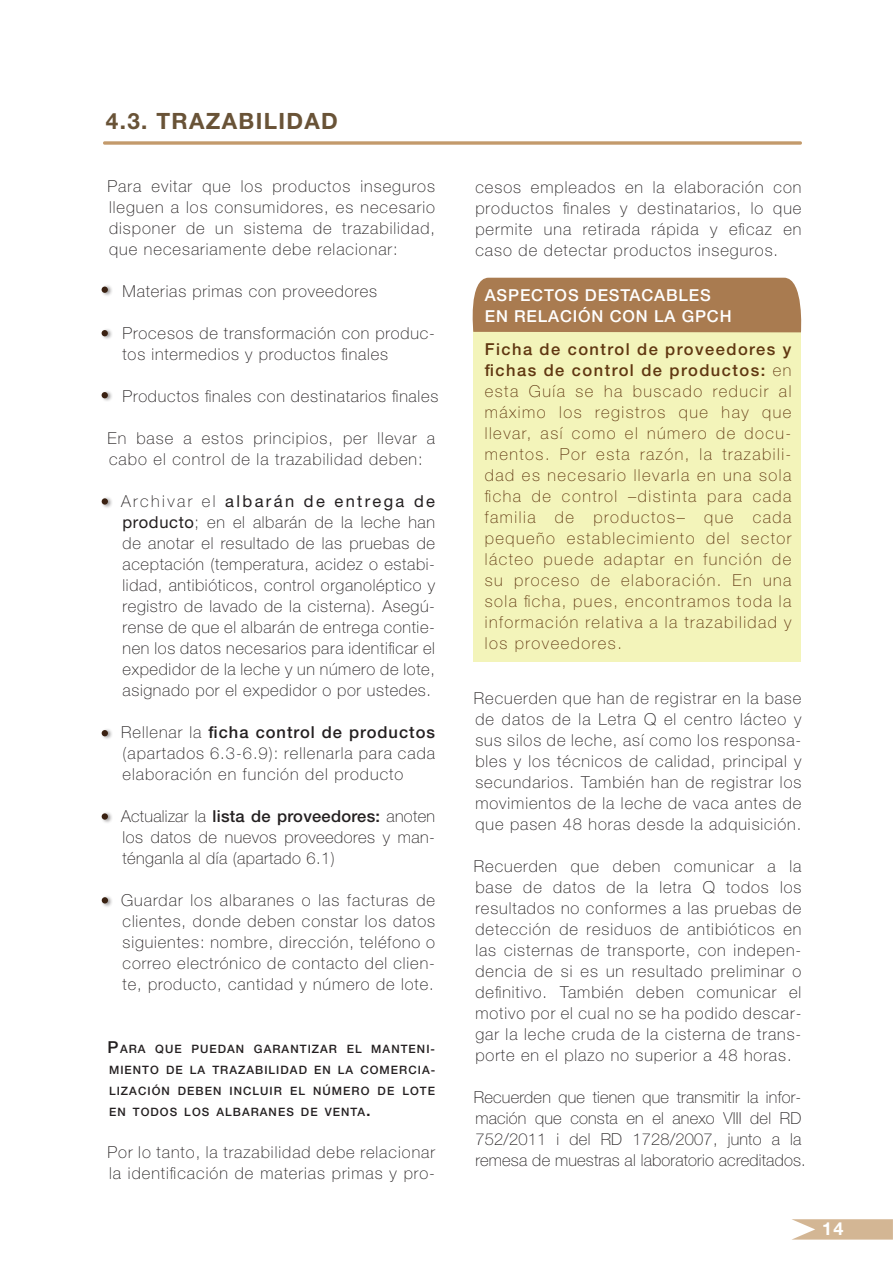
<style>
.page{position:relative;width:893px;height:1263px;background:#fff}
.page>*{position:absolute;margin:0;border:0;box-sizing:border-box;transform-origin:0 0}
.t1{font:700 22.5px "Helvetica Neue LT Std";letter-spacing:.06em;color:#695337}
.t2{font:700 18px "Helvetica Neue LT Std";color:#fff}
.t3{font:100 16.5px/21px "Helvetica Neue LT Std";letter-spacing:.055em;color:#231f20;text-align:justify}
.t4{font:100 16.5px/21px "Helvetica Neue LT Std";letter-spacing:.09em;color:#603711;text-align:justify}
.t5{font:100 16.5px/21px "Helvetica Neue LT Std";letter-spacing:.01em;color:#231f20}
.t6{font:500 16.5px/21px "Helvetica Neue LT Std";letter-spacing:.05em;color:#fff}
.t7{font:500 11.55px/21px "Helvetica Neue LT Std";letter-spacing:.09em;color:#231f20;text-align:justify}
.s1{font-weight:400}
.s2{font-weight:500}
.s3{font-size:16.5px}
</style>
<div class="page">
<div style="left:473px;top:318px;width:328px;height:344px;background:#f3f4ba"></div>
<div style="left:472px;top:278px;width:330px;height:54px;background:#a97b50"></div>
<img style="left:101px;top:285px;width:11px;height:11px">
<svg style="left:102px;top:287px;width:6px;height:6px"></svg>
<img style="left:101px;top:329px;width:11px;height:10px">
<svg style="left:102px;top:330px;width:6px;height:6px"></svg>
<img style="left:101px;top:391px;width:11px;height:10px">
<svg style="left:102px;top:392px;width:6px;height:6px"></svg>
<img style="left:101px;top:497px;width:11px;height:11px">
<div style="left:102px;top:498px;width:6px;height:7px;background:#3a2111;border-radius:50%"></div>
<img style="left:101px;top:729px;width:11px;height:10px">
<svg style="left:102px;top:730px;width:6px;height:6px"></svg>
<svg style="left:103px;top:141px;width:699px;height:4px;background:#cca981"></svg>
<svg style="left:792px;top:1219px;width:101px;height:20px;background:#d8bfa1"></svg>
<img style="left:101px;top:812px;width:11px;height:11px">
<div style="left:102px;top:813px;width:6px;height:7px;background:#3a2111;border-radius:50%"></div>
<img style="left:101px;top:896px;width:11px;height:11px">
<svg style="left:102px;top:897px;width:6px;height:6px"></svg>
<h1 class="t1" style="left:106px;top:107px;width:233px">4.3. TRAZABILIDAD</h1>
<p class="t3" style="left:108px;top:175px;width:329px">Para evitar que los productos inseguros lleguen a los consumidores, es necesario disponer de un sistema de trazabilidad, que necesariamente debe relacionar:</p>
<p class="t3" style="left:123px;top:280px;width:256px">Materias primas con proveedores</p>
<p class="t3" style="left:123px;top:322px;width:314px">Procesos de transformación con produc&shy;tos intermedios y productos finales</p>
<p class="t3" style="left:123px;top:385px;width:317px">Productos finales con destinatarios finales</p>
<p class="t3" style="left:108px;top:427px;width:329px">En base a estos principios, per llevar a cabo el control de la trazabilidad deben:</p>
<p class="t3" style="left:121px;top:490px;width:316px">Archivar el <span class="s1">albarán de entrega de producto</span>; en el albarán de la leche han de anotar el resultado de las pruebas de aceptación (temperatura, acidez o estabi&shy;lidad, antibióticos, control organoléptico y registro de lavado de la cisterna). Asegú&shy;rense de que el albarán de entrega contie&shy;nen los datos necesarios para identificar el expedidor de la leche y un número de lote, asignado por el expedidor o por ustedes.</p>
<p class="t3" style="left:121px;top:721px;width:316px">Rellenar la <span class="s2">ficha control de productos </span>(apartados 6.3-6.9): rellenarla para cada elaboración en función del producto</p>
<p class="t3" style="left:121px;top:805px;width:315px">Actualizar la <span class="s2">lista de proveedores:</span> anoten los datos de nuevos proveedores y man&shy;ténganla al día (apartado 6.1)</p>
<p class="t3" style="left:121px;top:889px;width:316px">Guardar los albaranes o las facturas de clientes, donde deben constar los datos siguientes: nombre, dirección, teléfono o correo electrónico de contacto del clien&shy;te, producto, cantidad y número de lote.</p>
<p class="t7" style="left:108px;top:1038px;width:329px"><span class="s3">P</span>ARA QUE PUEDAN GARANTIZAR EL MANTENI-MIENTO DE LA TRAZABILIDAD EN LA COMERCIA-LIZACIÓN DEBEN INCLUIR EL NÚMERO DE LOTE EN TODOS LOS ALBARANES DE VENTA<span class="s3">.</span></p>
<p class="t3" style="left:108px;top:1141px;width:329px">Por lo tanto, la trazabilidad debe relacionar la identificación de materias primas y pro-</p>
<p class="t3" style="left:475px;top:177px;width:328px">cesos empleados en la elaboración con productos finales y destinatarios, lo que permite una retirada rápida y eficaz en caso de detectar productos inseguros.</p>
<p class="t6" style="left:485px;top:284px;width:248px">ASPECTOS DESTACABLES<br>EN RELACIÓN CON LA GPCH</p>
<p class="t4" style="left:485px;top:338px;width:308px"><span class="s2">Ficha de control de proveedores y fichas de control de productos:</span> en esta Guía se ha buscado reducir al máximo los registros que hay que llevar, así como el número de docu&shy;mentos. Por esta razón, la trazabili&shy;dad es necesario llevarla en una sola ficha de control –distinta para cada familia de productos– que cada pequeño establecimiento del sector lácteo puede adaptar en función de su proceso de elaboración. En una sola ficha, pues, encontramos toda la información relativa a la trazabilidad y los proveedores.</p>
<p class="t3" style="left:474px;top:687px;width:329px">Recuerden que han de registrar en la base de datos de la Letra Q el centro lácteo y sus silos de leche, así como los responsa&shy;bles y los técnicos de calidad, principal y secundarios. También han de registrar los movimientos de la leche de vaca antes de que pasen 48 horas desde la adquisición.</p>
<p class="t3" style="left:474px;top:855px;width:329px">Recuerden que deben comunicar a la base de datos de la letra Q todos los resultados no conformes a las pruebas de detección de residuos de antibióticos en las cisternas de transporte, con indepen&shy;dencia de si es un resultado preliminar o definitivo. También deben comunicar el motivo por el cual no se ha podido descar&shy;gar la leche cruda de la cisterna de trans&shy;porte en el plazo no superior a 48 horas.</p>
<p class="t5" style="left:474px;top:1086px;width:333px">Recuerden que tienen que transmitir la infor&shy;mación que consta en el anexo VIII del RD 752/2011 i del RD 1728/2007, junto a la remesa de muestras al laboratorio acreditados.</p>
<p class="t2" style="left:822px;top:1217px;width:23px">14</p>
</div>
